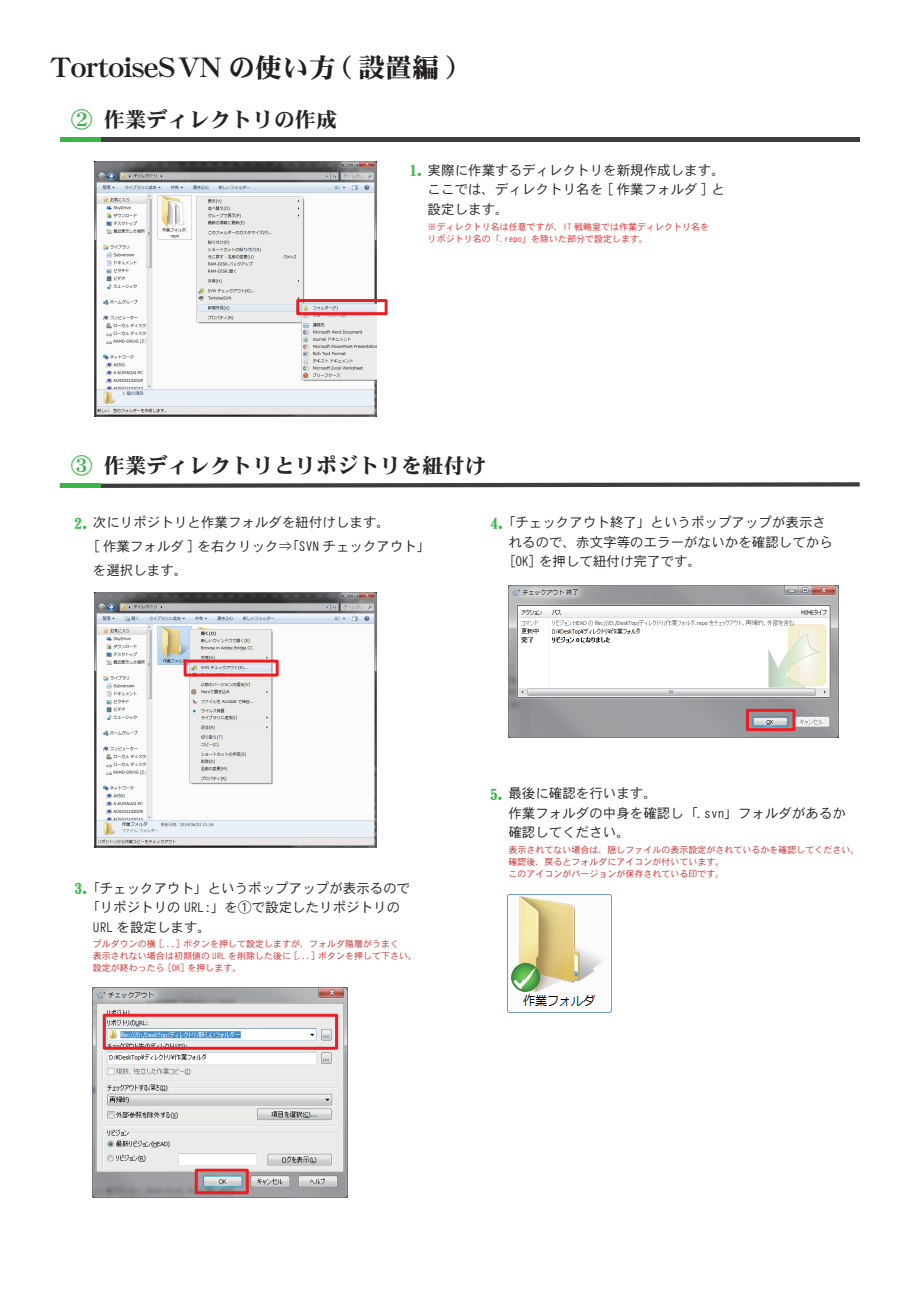
<style>
.page{position:relative;width:919px;height:1289px;background:#fff}
.page>*{position:absolute;margin:0;border:0;box-sizing:border-box;transform-origin:0 0}
.t1{font:27px "DFHS Mincho W9 WINP RKSJ H";color:#231f20}
.t2{font:21px "DFHS Mincho W9 WINP RKSJ H";color:#262626}
.t3{font:16.5px "DF Kai Sho SU WIN RKSJ H";color:#3ab54a}
.t4{font:13.5px/19.5px "DFHS Gothic W3 WIN RKSJ H";color:#231f20}
.t5{font:9px/12px "DFHS Gothic W3 WIN RKSJ H";color:#ca2a2b}
.t6{font:9px/12px "DFHS Gothic W3 WIN RKSJ H";color:#da2828}
.s1{color:#3ab54a}
</style>
<div class="page">
<hr style="left:60px;top:137px;width:799px;height:4px;background:#3e3e3f">
<hr style="left:60px;top:137px;width:41px;height:4px;background:#3ab54a">
<svg style="left:60px;top:482px;width:799px;height:6px"></svg>
<hr style="left:60px;top:484px;width:41px;height:4px;background:#3ab54a">
<img style="left:94px;top:161px;width:282px;height:255px">
<img style="left:94px;top:592px;width:282px;height:255px">
<img style="left:93px;top:987px;width:254px;height:210px">
<img style="left:508px;top:585px;width:330px;height:152px">
<img style="left:507px;top:894px;width:104px;height:118px">
<div style="left:296px;top:299px;width:91px;height:16px;border:3px solid #ee1d23"></div>
<div style="left:184px;top:659px;width:95px;height:17px;border:3px solid #ee1d23"></div>
<div style="left:103px;top:1013px;width:235px;height:36px;border:3px solid #ee1d23"></div>
<div style="left:195px;top:1168px;width:54px;height:26px;border:3px solid #ee1d23"></div>
<div style="left:746px;top:709px;width:49px;height:22px;border:3px solid #ee1d23"></div>
<h1 class="t1" style="left:50px;top:53px;width:406px">TortoiseSVN の使い方 ( 設置編 )</h1>
<h2 class="t2" style="left:71px;top:109px;width:267px"><span class="s1">②</span> 作業ディレクトリの作成</h2>
<p class="t4" style="left:427px;top:160px;width:298px;text-align:justify">実際に作業するディレクトリを新規作成します。ここでは、ディレクトリ名を [ 作業フォルダ ] と設定します。</p>
<p class="t3" style="left:409px;top:162px;width:18px">1.</p>
<p class="t6" style="left:427px;top:220px;width:283px">※ディレクトリ名は任意ですが、IT 戦略室では作業ディレクトリ名をリポジトリ名の「.repo」を除いた部分で設定します。</p>
<h2 class="t2" style="left:71px;top:455px;width:416px"><span class="s1">③</span> 作業ディレクトリとリポジトリを紐付け</h2>
<p class="t4" style="left:93px;top:511px;width:339px;line-height:23.7px">次にリポジトリと作業フォルダを紐付けします。<br>[ 作業フォルダ ] を右クリック⇒「SVN チェックアウト」を選択します。</p>
<p class="t3" style="left:74px;top:515px;width:18px">2.</p>
<p class="t4" style="left:508px;top:513px;width:326px;text-indent:-7px">「チェックアウト終了」というポップアップが表示されるので、赤文字等のエラーがないかを確認してから[OK] を押して紐付け完了です。</p>
<p class="t3" style="left:490px;top:515px;width:18px">4.</p>
<p class="t4" style="left:86px;top:878px;width:325px">「チェックアウト」というポップアップが表示るので</p>
<p class="t4" style="left:86px;top:897px;width:315px">「リポジトリの URL:」を①で設定したリポジトリの</p>
<p class="t4" style="left:93px;top:917px;width:120px">URL を設定します。</p>
<p class="t5" style="left:93px;top:938px;width:325px">プルダウンの横 [...] ボタンを押して設定しますが、フォルダ階層がうまく<br>表示されない場合は初期値の URL を削除した後に [...] ボタンを押して下さい。設定が終わったら [OK] を押します。</p>
<p class="t3" style="left:74px;top:880px;width:18px">3.</p>
<p class="t4" style="left:508px;top:783px;width:339px">最後に確認を行います。<br>作業フォルダの中身を確認し「.svn」フォルダがあるか確認してください。</p>
<p class="t5" style="left:508px;top:843px;width:352px">表示されてない場合は、隠しファイルの表示設定がされているかを確認してください。確認後、戻るとフォルダにアイコンが付いています。<br>このアイコンがバージョンが保存されている印です。　</p>
<p class="t3" style="left:489px;top:785px;width:18px">5.</p>
</div>
